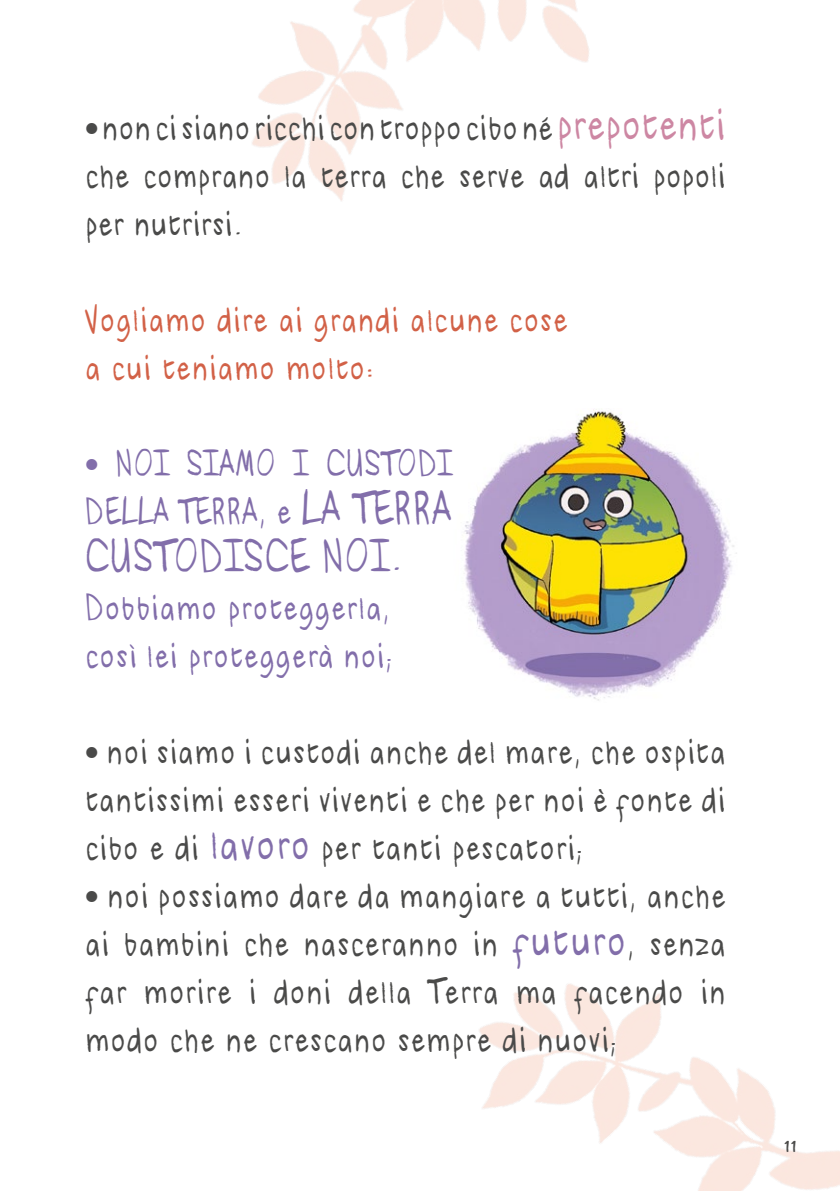
<style>
.page{position:relative;width:840px;height:1191px;background:#fff}
.page>*{position:absolute;margin:0;border:0;box-sizing:border-box;transform-origin:0 0}
.t1{font:40px "Galuppolo";color:#826eaa}
.t2{font:32px/48px "Galuppolo";color:#4a4a49;text-align:justify}
.t3{font:32px/48px "Galuppolo";color:#826eaa}
.t4{font:32px/48px "Galuppolo";color:#d26147}
.t5{font:22px "Galuppolo";color:#4a4a49}
.s1{font-family:"Kristen ITC"}
.s2{font-size:40px;color:#cd87a3}
.s3{font-size:40px}
.s4{font-size:40px;color:#826eaa}
</style>
<div class="page">
<img style="left:252px;top:0;width:337px;height:201px">
<img style="left:479px;top:984px;width:360px;height:207px">
<img style="left:464px;top:409px;width:273px;height:292px">
<p class="t2" style="left:85px;top:104px;width:642px"><span class="s1">•</span> non ci siano ricchi con troppo cibo né <span class="s2">prepotenti </span>che comprano la terra che serve ad altri popoli per nutrirsi.</p>
<p class="t4" style="left:85px;top:296px;width:485px">Vogliamo dire ai grandi alcune cose a cui teniamo molto:</p>
<p class="t3" style="left:85px;top:440px;width:369px"><span class="s1">•</span> NOI SIAMO I CUSTODI<br>DELLA TERRA, e <span class="s3">LA TERRA</span></p>
<p class="t1" style="left:85px;top:530px;width:320px">CUSTODISCE NOI.</p>
<p class="t3" style="left:85px;top:584px;width:310px">Dobbiamo proteggerla, così lei proteggerà noi;</p>
<p class="t2" style="left:85px;top:728px;width:642px"><span class="s1">•</span> noi siamo i custodi anche del mare, che ospita tantissimi esseri viventi e che per noi è fonte di cibo e di <span class="s4">lavoro</span> per tanti pescatori;</p>
<p class="t2" style="left:85px;top:872px;width:642px"><span class="s1">•</span> noi possiamo dare da mangiare a tutti, anche ai bambini che nasceranno in <span class="s4">futuro</span>, senza far morire i doni della Terra ma facendo in modo che ne crescano sempre di nuovi;</p>
<p class="t5" style="left:783px;top:1129px;width:15px">11</p>
</div>
